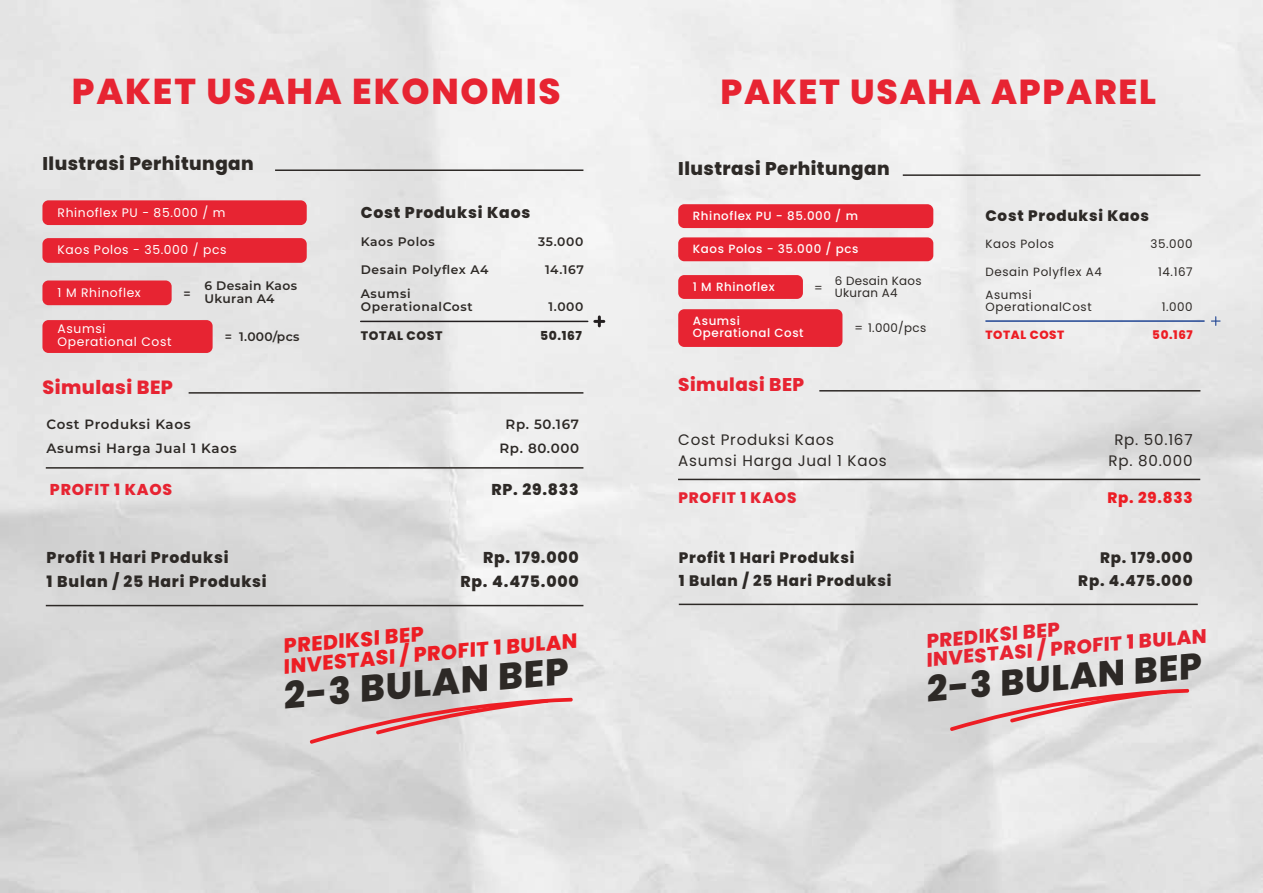
<style>
.page{position:relative;width:1263px;height:893px;background:#fff}
.page>*{position:absolute;margin:0;border:0;box-sizing:border-box;transform-origin:0 0}
.t1{font:800 37.35px "Poppins";color:#2d2926}
.t2{font:800 36px "Poppins";color:#2d2926}
.t3{font:800 35.85px "Poppins";letter-spacing:.05em;color:#e72432}
.t4{font:800 34.65px "Poppins";letter-spacing:.05em;color:#e72432}
.t5{font:800 20.55px/20.1px "Poppins";color:#ed1d24}
.t6{font:800 19.5px/18.9px "Poppins";color:#e72432}
.t7{font:800 19.05px "Poppins";letter-spacing:.025em;color:#e72432}
.t8{font:800 18.45px "Poppins";letter-spacing:.025em;color:#2d2926}
.t9{font:800 18.45px "Poppins";letter-spacing:.025em;color:#e72432}
.t10{font:800 15.75px "Poppins";letter-spacing:.05em;color:#2d2926}
.t11{font:800 15.75px "Poppins";letter-spacing:.05em;color:#e72432}
.t12{font:800 15.15px "Poppins";letter-spacing:.05em;color:#2d2926}
.t13{font:15.15px/20.5px "Poppins";letter-spacing:.05em;color:#2d2926;text-align:center}
.t14{font:800 15.15px "Poppins";letter-spacing:.05em;color:#e72432}
.t15{font:800 15.15px "Poppins";letter-spacing:.05em;color:#ed1d24}
.t16{font:600 13.5px/23.5px "Montserrat";letter-spacing:.05em;color:#2d2926;text-align:center}
.t17{font:600 12.3px/12.8px "Montserrat";letter-spacing:.05em;color:#2d2926}
.t18{font:12.3px/12.8px "Poppins";letter-spacing:.05em;color:#fff}
.t19{font:600 12.3px/12.8px "Montserrat";letter-spacing:.025em;color:#2d2926}
.t20{font:800 12.3px "Poppins";letter-spacing:.05em;color:#2d2926}
.t21{font:11.85px/12.3px "Poppins";letter-spacing:.05em;color:#2d2926}
.t22{font:500 11.85px/12.3px "Poppins";letter-spacing:.05em;color:#fff}
.t23{font:11.85px/12.3px "Poppins";letter-spacing:.025em;color:#2d2926}
.t24{font:800 11.85px "Poppins";letter-spacing:.05em;color:#ed1d24}
</style>
<div class="page">
<img style="left:0;top:0;width:1263px;height:893px">
<div style="left:42px;top:280px;width:130px;height:25px;background:#e72432;border-radius:6px"></div>
<div style="left:42px;top:320px;width:171px;height:33px;background:#e72432;border-radius:6px"></div>
<div style="left:42px;top:238px;width:265px;height:25px;background:#e72432;border-radius:6px"></div>
<div style="left:42px;top:200px;width:265px;height:25px;background:#e72432;border-radius:6px"></div>
<hr style="left:361px;top:321px;width:227px;height:1px;background:#231f20">
<hr style="left:46px;top:467px;width:537px;height:2px;background:#2d2926">
<hr style="left:46px;top:605px;width:537px;height:1px;background:#2d2926">
<svg style="left:595px;top:317px;width:9px;height:9px"></svg>
<hr style="left:275px;top:169px;width:308px;height:2px;background:#2d2926">
<hr style="left:189px;top:392px;width:394px;height:2px;background:#2d2926">
<svg style="left:309px;top:698px;width:264px;height:46px;background:#dec4c5"></svg>
<hr style="left:679px;top:604px;width:519px;height:1px;background:#2d2926">
<div style="left:678px;top:275px;width:125px;height:24px;background:#e72432;border-radius:6px"></div>
<div style="left:678px;top:309px;width:164px;height:38px;background:#e72432;border-radius:6px"></div>
<div style="left:678px;top:237px;width:255px;height:24px;background:#e72432;border-radius:6px"></div>
<div style="left:678px;top:204px;width:255px;height:24px;background:#e72432;border-radius:6px"></div>
<hr style="left:985px;top:320px;width:219px;height:2px;background:#204593">
<hr style="left:678px;top:479px;width:522px;height:1px;background:#2d2926">
<svg style="left:1211px;top:317px;width:9px;height:8px"></svg>
<hr style="left:903px;top:174px;width:297px;height:2px;background:#2d2926">
<hr style="left:819px;top:390px;width:381px;height:2px;background:#2d2926">
<svg style="left:949px;top:689px;width:241px;height:43px;background:#e0c5c6"></svg>
<h3 class="t3" style="left:72px;top:71px;width:490px">PAKET USAHA EKONOMIS</h3>
<h3 class="t4" style="left:720px;top:72px;width:437px">PAKET USAHA APPAREL</h3>
<p class="t8" style="left:42px;top:153px;width:213px">Ilustrasi Perhitungan</p>
<p class="t8" style="left:678px;top:158px;width:213px">Ilustrasi Perhitungan</p>
<p class="t18" style="left:58px;top:206px;width:169px">Rhinoflex PU - 85.000 / m</p>
<p class="t10" style="left:361px;top:204px;width:171px">Cost Produksi Kaos</p>
<p class="t22" style="left:693px;top:210px;width:167px">Rhinoflex PU - 85.000 / m</p>
<p class="t12" style="left:985px;top:207px;width:165px">Cost Produksi Kaos</p>
<p class="t18" style="left:58px;top:244px;width:171px">Kaos Polos - 35.000 / pcs</p>
<p class="t17" style="left:361px;top:234px;width:76px">Kaos Polos</p>
<p class="t17" style="left:538px;top:234px;width:46px">35.000</p>
<p class="t22" style="left:693px;top:243px;width:167px">Kaos Polos - 35.000 / pcs</p>
<p class="t21" style="left:985px;top:238px;width:70px">Kaos Polos</p>
<p class="t21" style="left:1150px;top:238px;width:44px">35.000</p>
<p class="t18" style="left:58px;top:286px;width:85px">1 M Rhinoflex</p>
<p class="t18" style="left:58px;top:323px;width:115px">Asumsi<br>Operational Cost</p>
<p class="t17" style="left:183px;top:287px;width:9px">=</p>
<p class="t19" style="left:205px;top:279px;width:94px">6 Desain Kaos<br>Ukuran A4</p>
<p class="t17" style="left:225px;top:329px;width:76px">= 1.000/pcs</p>
<p class="t17" style="left:361px;top:263px;width:129px">Desain Polyflex A4</p>
<p class="t17" style="left:545px;top:263px;width:40px">14.167</p>
<p class="t17" style="left:549px;top:300px;width:36px">1.000</p>
<p class="t17" style="left:361px;top:287px;width:113px">Asumsi<br>OperationalCost</p>
<p class="t20" style="left:361px;top:329px;width:83px">TOTAL COST</p>
<p class="t20" style="left:540px;top:329px;width:43px">50.167</p>
<p class="t22" style="left:693px;top:281px;width:83px">1 M Rhinoflex</p>
<p class="t22" style="left:693px;top:315px;width:112px">Asumsi<br>Operational Cost</p>
<p class="t21" style="left:814px;top:282px;width:10px">=</p>
<p class="t23" style="left:835px;top:274px;width:88px">6 Desain Kaos<br>Ukuran A4</p>
<p class="t21" style="left:854px;top:322px;width:73px">= 1.000/pcs</p>
<p class="t21" style="left:985px;top:265px;width:118px">Desain Polyflex A4</p>
<p class="t21" style="left:1158px;top:265px;width:36px">14.167</p>
<p class="t21" style="left:1162px;top:301px;width:33px">1.000</p>
<p class="t21" style="left:985px;top:289px;width:108px">Asumsi<br>OperationalCost</p>
<p class="t24" style="left:985px;top:328px;width:80px">TOTAL COST</p>
<p class="t24" style="left:1152px;top:328px;width:42px">50.167</p>
<p class="t7" style="left:42px;top:376px;width:132px">Simulasi BEP</p>
<p class="t9" style="left:678px;top:374px;width:127px">Simulasi BEP</p>
<p class="t16" style="left:47px;top:412px;width:146px">Cost Produksi Kaos</p>
<p class="t16" style="left:499px;top:412px;width:81px">Rp. 50.167<br>Rp. 80.000</p>
<p class="t10" style="left:491px;top:480px;width:89px">RP. 29.833</p>
<p class="t16" style="left:47px;top:436px;width:191px">Asumsi Harga Jual 1 Kaos</p>
<p class="t11" style="left:50px;top:480px;width:124px">PROFIT 1 KAOS</p>
<p class="t13" style="left:678px;top:430px;width:157px">Cost Produksi Kaos</p>
<p class="t13" style="left:1108px;top:430px;width:86px">Rp. 50.167<br>Rp. 80.000</p>
<p class="t15" style="left:1107px;top:489px;width:87px">Rp. 29.833</p>
<p class="t13" style="left:678px;top:450px;width:210px">Asumsi Harga Jual 1 Kaos</p>
<p class="t14" style="left:678px;top:489px;width:120px">PROFIT 1 KAOS</p>
<p class="t10" style="left:47px;top:548px;width:183px">Profit 1 Hari Produksi</p>
<p class="t10" style="left:483px;top:548px;width:97px">Rp. 179.000</p>
<p class="t10" style="left:47px;top:572px;width:222px">1 Bulan / 25 Hari Produksi</p>
<p class="t10" style="left:460px;top:572px;width:120px">Rp. 4.475.000</p>
<h3 class="t5" style="left:281px;top:636px;width:296px;rotate:-5deg">PREDIKSI BEP<br>INVESTASI / PROFIT 1 BULAN</h3>
<h1 class="t1" style="left:281px;top:674px;width:287px;rotate:-5deg">2-3 BULAN BEP</h1>
<p class="t12" style="left:679px;top:549px;width:177px">Profit 1 Hari Produksi</p>
<p class="t12" style="left:1100px;top:549px;width:94px">Rp. 179.000</p>
<p class="t12" style="left:679px;top:572px;width:214px">1 Bulan / 25 Hari Produksi</p>
<p class="t12" style="left:1078px;top:572px;width:116px">Rp. 4.475.000</p>
<p class="t6" style="left:924px;top:632px;width:283px;rotate:-5deg">PREDIKSI BEP<br>INVESTASI / PROFIT 1 BULAN</p>
<h2 class="t2" style="left:924px;top:669px;width:277px;rotate:-5deg">2-3 BULAN BEP</h2>
</div>
